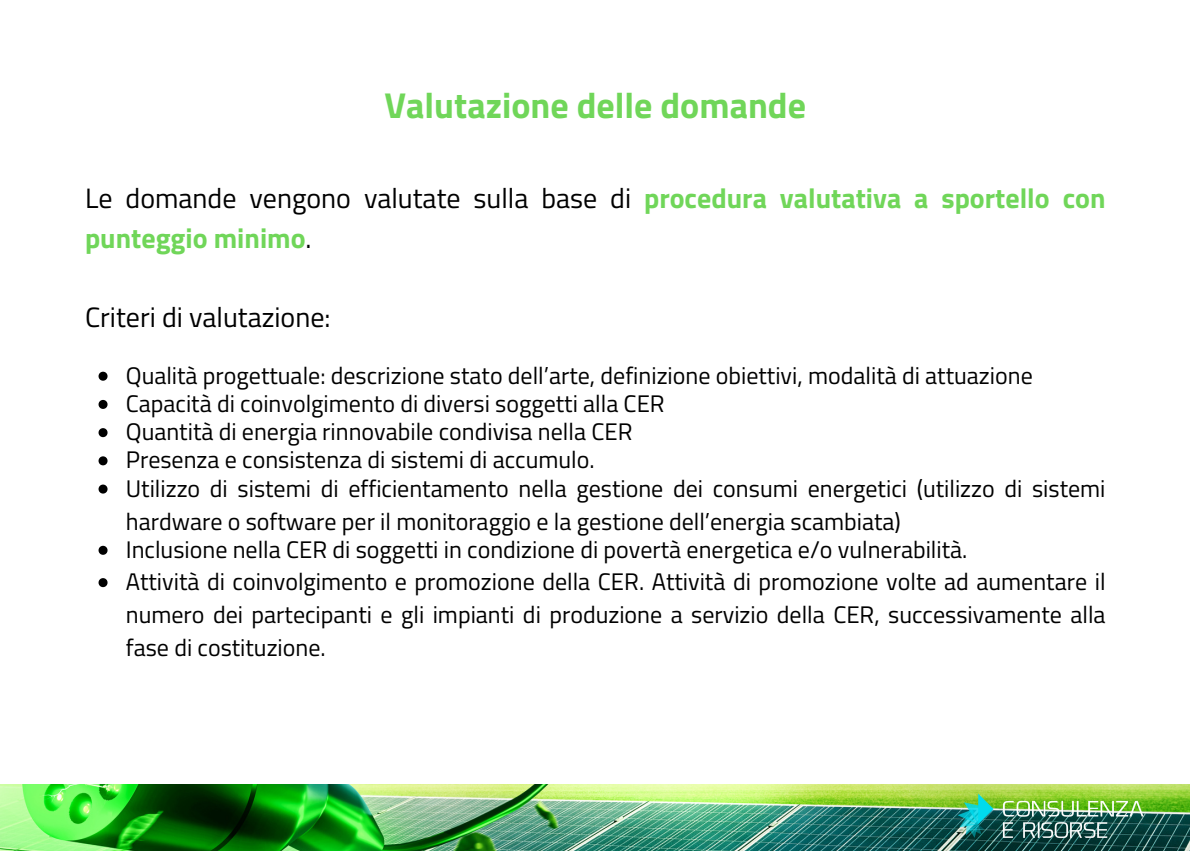
<style>
.page{position:relative;width:1190px;height:851px;background:#fff}
.page>*{position:absolute;margin:0;border:0;box-sizing:border-box;transform-origin:0 0}
.t1{font:700 36px "Titillium Web";color:#70d659}
.t2{font:700 28px/39px "Titillium Web";color:#70d659}
.t3{font:28px "Titillium Web";color:#000}
.t4{font:24px/33px "Titillium Web";color:#000}
.s1{font-weight:400;color:#000}
</style>
<div class="page">
<img style="left:0;top:784px;width:1190px;height:66px">
<img style="left:952px;top:791px;width:196px;height:51px">
<svg style="left:99px;top:400px;width:9px;height:9px"></svg>
<svg style="left:99px;top:371px;width:9px;height:9px"></svg>
<svg style="left:99px;top:428px;width:9px;height:9px"></svg>
<svg style="left:99px;top:456px;width:9px;height:9px"></svg>
<svg style="left:99px;top:484px;width:9px;height:9px"></svg>
<svg style="left:99px;top:545px;width:9px;height:9px"></svg>
<svg style="left:99px;top:578px;width:9px;height:9px"></svg>
<p class="t1" style="left:384px;top:77px;width:423px">Valutazione delle domande</p>
<p class="t2" style="left:85px;top:178px;width:1022px"><span class="s1">Le domande vengono valutate sulla base di</span> procedura valutativa a sportello con punteggio minimo<span class="s1">.</span></p>
<p class="t3" style="left:85px;top:295px;width:247px">Criteri di valutazione:</p>
<p class="t4" style="left:126px;top:358px;width:908px">Qualità progettuale: descrizione stato dell’arte, definizione obiettivi, modalità di attuazione</p>
<p class="t4" style="left:126px;top:414px;width:508px">Quantità di energia rinnovabile condivisa nella CER</p>
<p class="t4" style="left:126px;top:443px;width:470px">Presenza e consistenza di sistemi di accumulo.</p>
<p class="t4" style="left:126px;top:471px;width:981px">Utilizzo di sistemi di efficientamento nella gestione dei consumi energetici (utilizzo di sistemi hardware o software per il monitoraggio e la gestione dell’energia scambiata)</p>
<p class="t4" style="left:126px;top:532px;width:843px">Inclusione nella CER di soggetti in condizione di povertà energetica e/o vulnerabilità.</p>
<p class="t4" style="left:126px;top:564px;width:981px;text-align:justify">Attività di coinvolgimento e promozione della CER. Attività di promozione volte ad aumentare il numero dei partecipanti e gli impianti di produzione a servizio della CER, successivamente alla fase di costituzione.</p>
<p class="t4" style="left:126px;top:386px;width:540px">Capacità di coinvolgimento di diversi soggetti alla CER</p>
</div>
